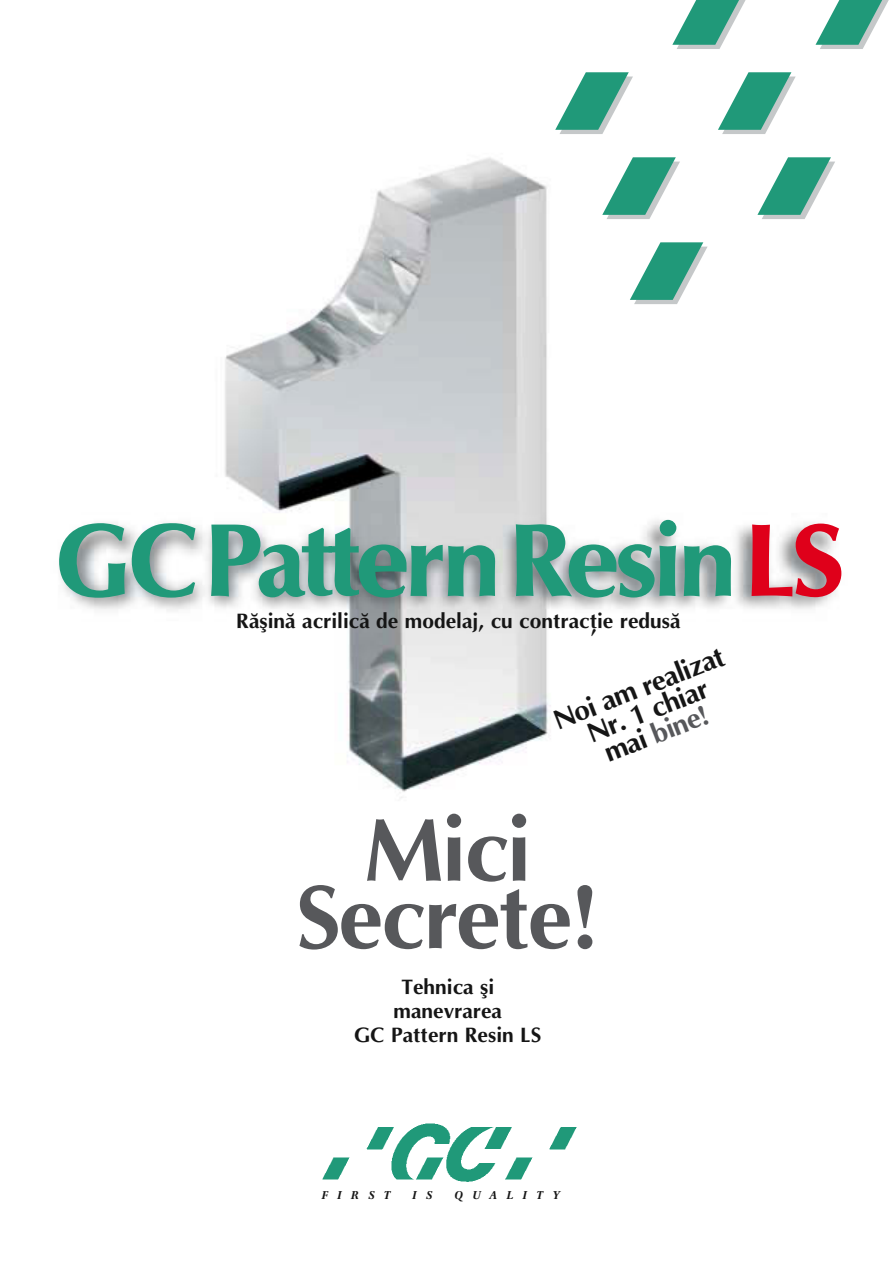
<style>
.page{position:relative;width:893px;height:1263px;background:#fff}
.page>*{position:absolute;margin:0;border:0;box-sizing:border-box;transform-origin:0 0}
.t1{font:700 100.5px "Optima BQ";letter-spacing:-.025em;color:#209979}
.t2{font:90px/67.5px "Optima Bold L ROM";letter-spacing:-.03em;color:#57585b;text-align:center}
.t3{font:27.9px/24.3px "Optima Bold L ROM";color:#151515;text-align:center}
.t4{font:21px/24px "Optima Bold L ROM";color:#151515;text-align:center}
.t5{font:italic 500 11.25px "Franklin Antiqua BQ";letter-spacing:.855em;color:#151515}
.s1{color:#df001a}
.s2{color:#57585b}
</style>
<div class="page">
<img style="left:60px;top:76px;width:777px;height:1106px">
<img style="left:323px;top:1124px;width:253px;height:57px">
<svg style="left:672px;top:0;width:74px;height:49px"></svg>
<svg style="left:555px;top:72px;width:78px;height:62px"></svg>
<svg style="left:602px;top:157px;width:78px;height:62px"></svg>
<svg style="left:815px;top:0;width:74px;height:49px"></svg>
<svg style="left:718px;top:72px;width:77px;height:62px"></svg>
<svg style="left:757px;top:157px;width:78px;height:62px"></svg>
<svg style="left:629px;top:242px;width:78px;height:62px"></svg>
<h1 class="t1" style="left:54px;top:520px;width:791px">GCPatternResin<span class="s1">LS</span></h1>
<p class="t4" style="left:236px;top:612px;width:446px">Rãºinã acrilicã de modelaj, cu contracñie redusã</p>
<h3 class="t3" style="left:551px;top:713px;width:182px;rotate:-21deg">Noi am realizat<br>Nr. 1 chiar<br>mai <span class="s2">bine!</span></h3>
<h2 class="t2" style="left:295px;top:830px;width:306px">Mici<br>Secrete!</h2>
<p class="t4" style="left:354px;top:978px;width:188px">Tehnica ºi manevrarea<br>GC Pattern Resin LS</p>
<p class="t5" style="left:321px;top:1191px;width:70px">FIRST</p>
<p class="t5" style="left:412px;top:1191px;width:22px">I S</p>
<p class="t5" style="left:454px;top:1191px;width:107px">QUALITY</p>
</div>
